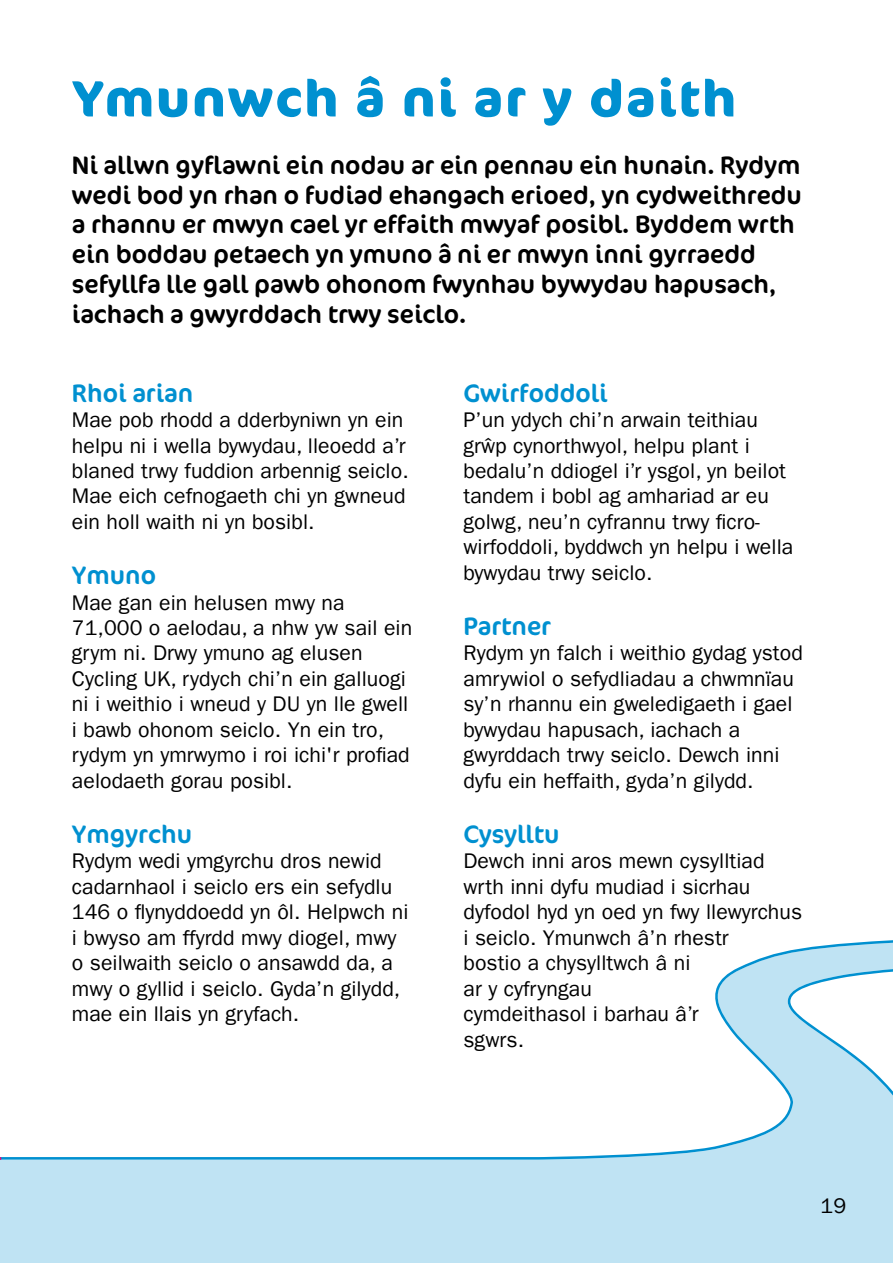
<style>
.page{position:relative;width:893px;height:1263px;background:#fff}
.page>*{position:absolute;margin:0;border:0;box-sizing:border-box;transform-origin:0 0}
.t1{font:700 50.85px "Cocon Offc";letter-spacing:.04em;color:#0090d0}
.t2{font:25.5px/29.7px "Cocon";color:#000}
.t3{font:25.5px "Cocon";color:#0090d0}
.t4{font:21.15px/25.5px "Franklin Gothic LT Pro";letter-spacing:.005em;color:#000}
</style>
<div class="page">
<svg style="left:1px;top:940px;width:892px;height:323px"></svg>
<hr style="left:0;top:1158px;width:1px;height:105px;background:#f8cad6">
<h1 class="t1" style="left:72px;top:75px;width:666px">Ymunwch â ni ar y daith</h1>
<p class="t2" style="left:72px;top:152px;width:732px">Ni allwn gyflawni ein nodau ar ein pennau ein hunain. Rydym wedi bod yn rhan o fudiad ehangach erioed, yn cydweithredu a rhannu er mwyn cael yr effaith mwyaf posibl. Byddem wrth ein boddau petaech yn ymuno â ni er mwyn inni gyrraedd sefyllfa lle gall pawb ohonom fwynhau bywydau hapusach, iachach a gwyrddach trwy seiclo.</p>
<p class="t3" style="left:72px;top:383px;width:123px">Rhoi arian</p>
<p class="t4" style="left:72px;top:410px;width:338px">Mae pob rhodd a dderbyniwn yn ein helpu ni i wella bywydau, lleoedd a’r blaned trwy fuddion arbennig seiclo.<br>Mae eich cefnogaeth chi yn gwneud ein holl waith ni yn bosibl.</p>
<p class="t3" style="left:72px;top:566px;width:86px">Ymuno</p>
<p class="t4" style="left:72px;top:593px;width:342px">Mae gan ein helusen mwy na<br>71,000 o aelodau, a nhw yw sail ein grym ni. Drwy ymuno ag elusen<br>Cycling UK, rydych chi’n ein galluogi ni i weithio i wneud y DU yn lle gwell i bawb ohonom seiclo. Yn ein tro, rydym yn ymrwymo i roi ichi'r profiad aelodaeth gorau posibl.</p>
<p class="t3" style="left:72px;top:824px;width:122px">Ymgyrchu</p>
<p class="t4" style="left:72px;top:852px;width:338px">Rydym wedi ymgyrchu dros newid cadarnhaol i seiclo ers ein sefydlu<br>146 o flynyddoedd yn ôl. Helpwch ni i bwyso am ffyrdd mwy diogel, mwy o seilwaith seiclo o ansawdd da, a mwy o gyllid i seiclo. Gyda’n gilydd, mae ein llais yn gryfach.</p>
<p class="t3" style="left:463px;top:383px;width:146px">Gwirfoddoli</p>
<p class="t4" style="left:463px;top:410px;width:331px">P’un ydych chi’n arwain teithiau grŵp cynorthwyol, helpu plant i bedalu’n ddiogel i’r ysgol, yn beilot tandem i bobl ag amhariad ar eu golwg, neu’n cyfrannu trwy ficro&shy;wirfoddoli, byddwch yn helpu i wella bywydau trwy seiclo.</p>
<p class="t3" style="left:463px;top:617px;width:89px">Partner</p>
<p class="t4" style="left:463px;top:644px;width:341px">Rydym yn falch i weithio gydag ystod amrywiol o sefydliadau a chwmnïau sy’n rhannu ein gweledigaeth i gael bywydau hapusach, iachach a gwyrddach trwy seiclo. Dewch inni dyfu ein heffaith, gyda’n gilydd.</p>
<p class="t3" style="left:463px;top:824px;width:98px">Cysylltu</p>
<p class="t4" style="left:463px;top:852px;width:340px">Dewch inni aros mewn cysylltiad wrth inni dyfu mudiad i sicrhau dyfodol hyd yn oed yn fwy llewyrchus i seiclo. Ymunwch â’n rhestr<br>bostio a chysylltwch â ni<br>ar y cyfryngau<br>cymdeithasol i barhau â’r<br>sgwrs.</p>
<p class="t4" style="left:821px;top:1196px;width:27px">19</p>
</div>
